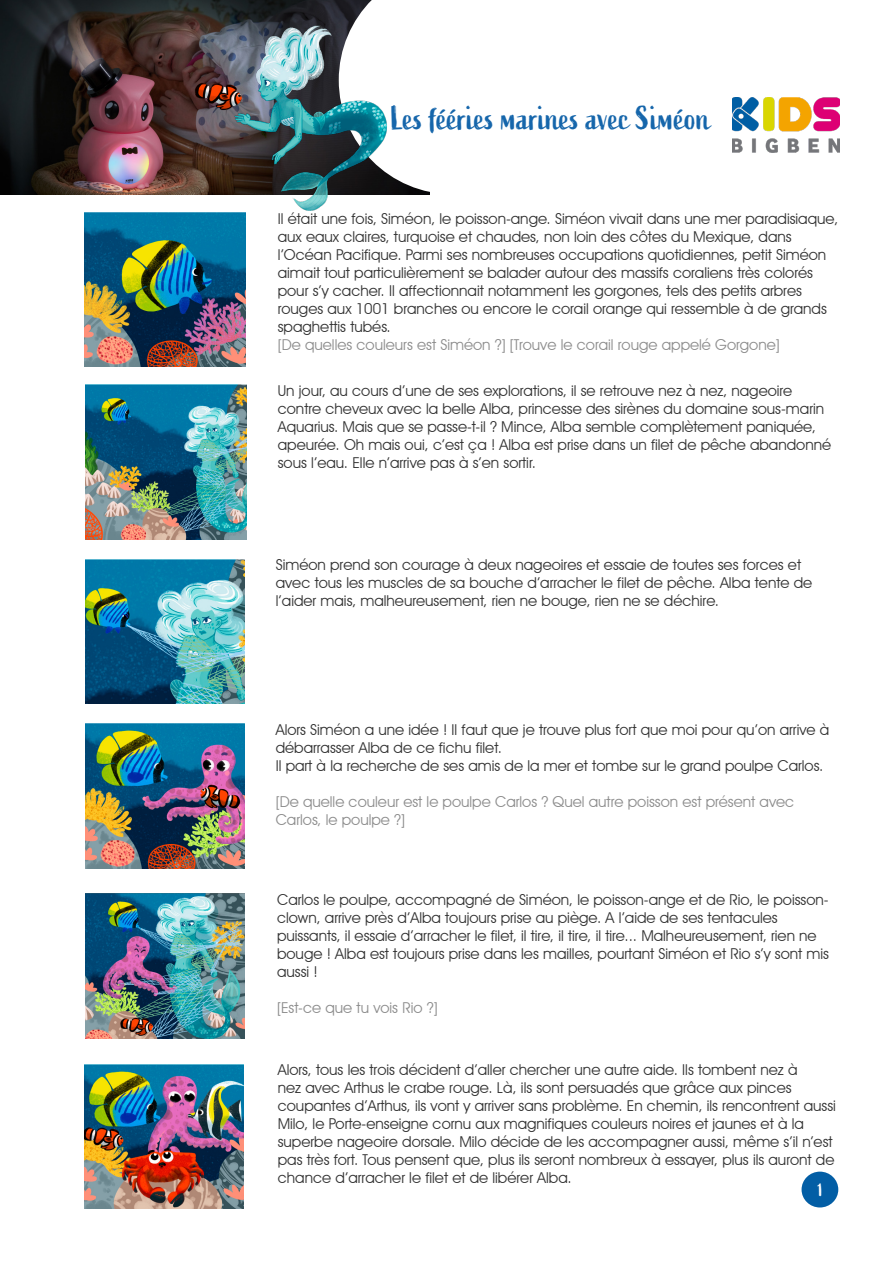
<style>
.page{position:relative;width:893px;height:1263px;background:#fff}
.page>*{position:absolute;margin:0;border:0;box-sizing:border-box;transform-origin:0 0}
.t1{font:33px "Active";color:#1666ab}
.t2{font:18px "Active";color:#fff}
.t3{font:15px/18px "Avant Garde IT Cby BT";color:#323232}
.t4{font:15px/18px "Avant Garde IT Cby BT";color:#8c8c8c}
</style>
<div class="page">
<img style="left:84px;top:212px;width:162px;height:155px">
<img style="left:85px;top:385px;width:162px;height:154px">
<img style="left:85px;top:559px;width:160px;height:145px">
<img style="left:85px;top:724px;width:160px;height:145px">
<img style="left:85px;top:894px;width:160px;height:145px">
<img style="left:84px;top:1064px;width:160px;height:145px">
<img style="left:0;top:0;width:339px;height:194px">
<svg style="left:339px;top:0;width:91px;height:194px"></svg>
<img style="left:732px;top:97px;width:107px;height:56px">
<img style="left:179px;top:64px;width:43px;height:66px">
<img style="left:222px;top:25px;width:176px;height:191px">
<div style="left:801px;top:1171px;width:37px;height:36px;background:#035ea5;border-radius:50%"></div>
<p class="t1" style="left:391px;top:100px;width:321px">Les fééries marines avec Siméon</p>
<p class="t3" style="left:278px;top:210px;width:562px">Il était une fois, Siméon, le poisson-ange. Siméon vivait dans une mer paradisiaque, aux eaux claires, turquoise et chaudes, non loin des côtes du Mexique, dans l’Océan Pacifique. Parmi ses nombreuses occupations quotidiennes, petit Siméon aimait tout particulièrement se balader autour des massifs coraliens très colorés pour s’y cacher. Il affectionnait notamment les gorgones, tels des petits arbres rouges aux 1001 branches ou encore le corail orange qui ressemble à de grands spaghettis tubés.</p>
<p class="t4" style="left:278px;top:336px;width:503px">[De quelles couleurs est Siméon ?] [Trouve le corail rouge appelé Gorgone]</p>
<p class="t3" style="left:278px;top:382px;width:555px">Un jour, au cours d’une de ses explorations, il se retrouve nez à nez, nageoire contre cheveux avec la belle Alba, princesse des sirènes du domaine sous-marin Aquarius. Mais que se passe-t-il ? Mince, Alba semble complètement paniquée, apeurée. Oh mais oui, c’est ça ! Alba est prise dans un filet de pêche abandonné sous l’eau. Elle n’arrive pas à s’en sortir.</p>
<p class="t3" style="left:276px;top:556px;width:538px">Siméon prend son courage à deux nageoires et essaie de toutes ses forces et avec tous les muscles de sa bouche d’arracher le filet de pêche. Alba tente de l’aider mais, malheureusement, rien ne bouge, rien ne se déchire.</p>
<p class="t3" style="left:276px;top:721px;width:555px">Alors Siméon a une idée ! Il faut que je trouve plus fort que moi pour qu’on arrive à débarrasser Alba de ce fichu filet.</p>
<p class="t3" style="left:276px;top:757px;width:549px">Il part à la recherche de ses amis de la mer et tombe sur le grand poulpe Carlos.</p>
<p class="t4" style="left:276px;top:793px;width:520px">[De quelle couleur est le poulpe Carlos ? Quel autre poisson est présent avec<br>Carlos, le poulpe ?]</p>
<p class="t3" style="left:277px;top:891px;width:553px">Carlos le poulpe, accompagné de Siméon, le poisson-ange et de Rio, le poisson&shy;clown, arrive près d’Alba toujours prise au piège. A l’aide de ses tentacules puissants, il essaie d’arracher le filet, il tire, il tire, il tire... Malheureusement, rien ne bouge ! Alba est toujours prise dans les mailles, pourtant Siméon et Rio s’y sont mis aussi !</p>
<p class="t4" style="left:277px;top:999px;width:162px">[Est-ce que tu vois Rio ?]</p>
<p class="t3" style="left:278px;top:1061px;width:560px">Alors, tous les trois décident d’aller chercher une autre aide. Ils tombent nez à<br>nez avec Arthus le crabe rouge. Là, ils sont persuadés que grâce aux pinces coupantes d’Arthus, ils vont y arriver sans problème. En chemin, ils rencontrent aussi Milo, le Porte-enseigne cornu aux magnifiques couleurs noires et jaunes et à la superbe nageoire dorsale. Milo décide de les accompagner aussi, même s’il n’est pas très fort. Tous pensent que, plus ils seront nombreux à essayer, plus ils auront de chance d’arracher le filet et de libérer Alba.</p>
<p class="t2" style="left:818px;top:1180px;width:7px">1</p>
</div>
